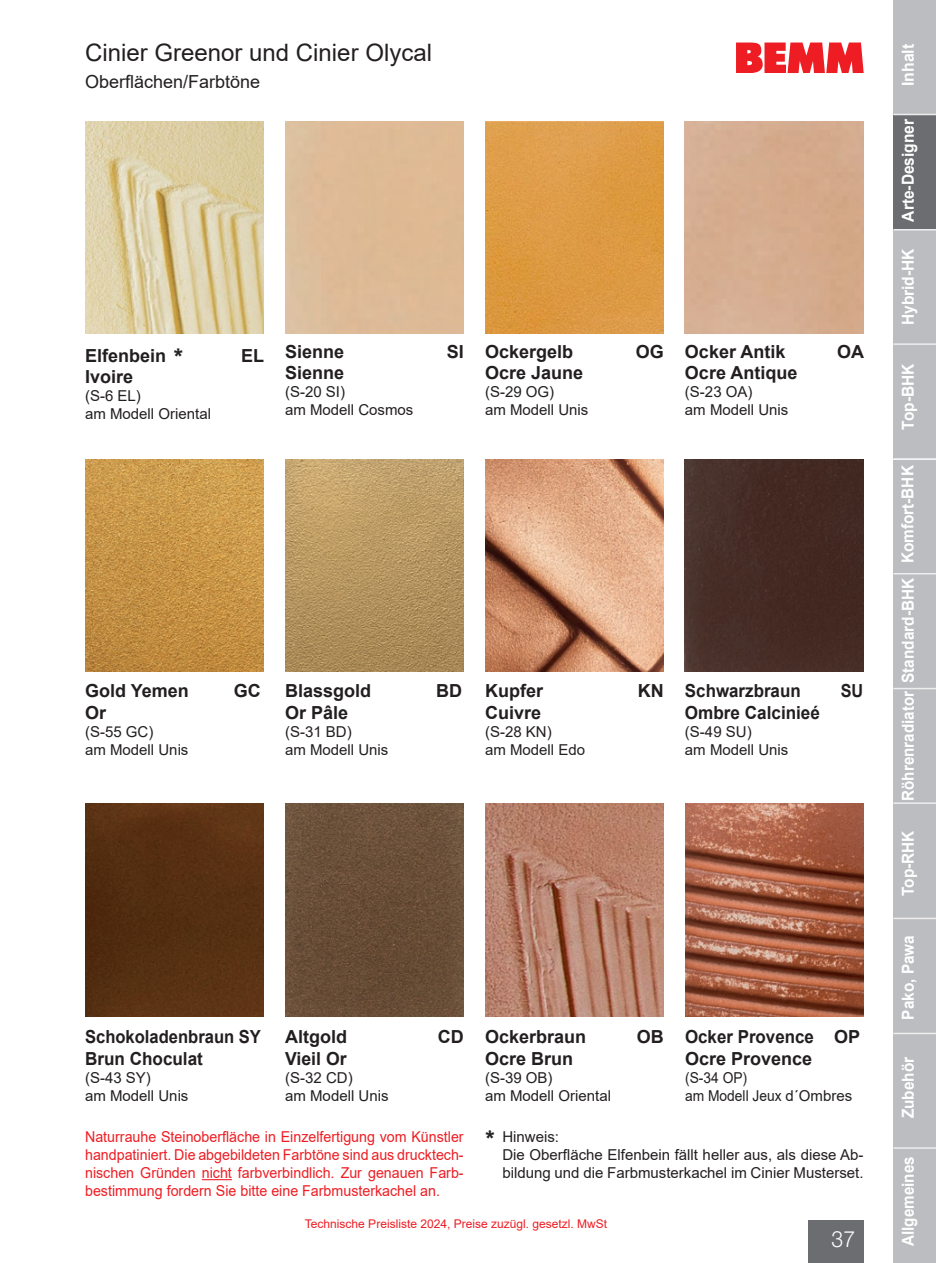
<style>
.page{position:relative;width:936px;height:1263px;background:#fff}
.page>*{position:absolute;margin:0;border:0;box-sizing:border-box;transform-origin:0 0}
.t1{font:24px "Arial";color:#231f20}
.t2{font:300 22.5px "Helvetica Neue LT Pro";color:#fff;scale:.94 1}
.t3{font:900 22.5px "Arial";color:#231f20}
.t4{font:700 18px "Arial";color:#231f20}
.t5{font:700 18px/21.6px "Arial";color:#231f20;scale:.94 1}
.t6{font:700 18px/21.6px "Arial";color:#231f20;scale:.92 1}
.t7{font:18px "Arial";color:#231f20}
.t8{font:700 18px "Arial";color:#231f20;scale:.95 1}
.t9{font:700 18px "Arial";color:#231f20;scale:.9 1}
.t10{font:700 16.5px "Arial";color:#fff;scale:.93 1}
.t11{font:700 16.5px "Arial";color:#fff;scale:.94 1}
.t12{font:700 16.5px "Arial";color:#fff;scale:.92 1}
.t13{font:700 16.5px "Arial";color:#fff;scale:.96 1}
.t14{font:15px/18px "Arial";color:#231f20}
.t15{font:15px/18px "Arial";color:#ee1d23;text-align:justify;scale:.95 1}
.t16{font:15px/18px "Arial";color:#231f20;scale:.92 1}
.t17{font:12px "Arial";color:#ee1d23}
.s1{color:#ee1d23}
.s2{font-weight:900;font-size:22.5px}
</style>
<div class="page">
<svg style="left:736px;top:43px;width:127px;height:30px;background:#f04348"></svg>
<div style="left:808px;top:1220px;width:55px;height:43px;background:#6c6d70"></div>
<div style="left:893px;top:230px;width:42px;height:114px;background:#bcbdc0"></div>
<div style="left:893px;top:344px;width:42px;height:115px;background:#bcbdc0"></div>
<div style="left:893px;top:115px;width:42px;height:115px;background:#6c6d70"></div>
<div style="left:893px;top:460px;width:42px;height:114px;background:#bcbdc0"></div>
<div style="left:893px;top:0;width:42px;height:115px;background:#bcbdc0"></div>
<div style="left:893px;top:574px;width:42px;height:114px;background:#bcbdc0"></div>
<div style="left:893px;top:689px;width:42px;height:115px;background:#bcbdc0"></div>
<div style="left:893px;top:804px;width:42px;height:114px;background:#bcbdc0"></div>
<div style="left:893px;top:919px;width:42px;height:115px;background:#bcbdc0"></div>
<div style="left:893px;top:1033px;width:42px;height:115px;background:#bcbdc0"></div>
<div style="left:893px;top:1148px;width:42px;height:115px;background:#bcbdc0"></div>
<hr style="left:893px;top:573px;width:42px;height:1px;background:#eeeeef">
<hr style="left:893px;top:688px;width:42px;height:1px;background:#eeeeef">
<hr style="left:893px;top:802px;width:42px;height:2px;background:#eeeeef">
<hr style="left:893px;top:918px;width:42px;height:1px;background:#eeeeef">
<hr style="left:893px;top:1033px;width:42px;height:1px;background:#eeeeef">
<hr style="left:893px;top:1147px;width:42px;height:2px;background:#eeeeef">
<hr style="left:893px;top:458px;width:42px;height:2px;background:#eeeeef">
<hr style="left:893px;top:229px;width:42px;height:1px;background:#eeeeef">
<hr style="left:893px;top:114px;width:42px;height:1px;background:#eeeeef">
<hr style="left:893px;top:343px;width:42px;height:2px;background:#eeeeef">
<img style="left:485px;top:804px;width:178px;height:212px">
<img style="left:85px;top:459px;width:179px;height:213px">
<img style="left:285px;top:459px;width:178px;height:213px">
<img style="left:285px;top:804px;width:178px;height:212px">
<img style="left:685px;top:804px;width:178px;height:212px">
<img style="left:485px;top:459px;width:178px;height:213px">
<img style="left:85px;top:804px;width:179px;height:212px">
<img style="left:685px;top:459px;width:178px;height:213px">
<img style="left:485px;top:121px;width:178px;height:213px">
<img style="left:85px;top:121px;width:179px;height:213px">
<hr style="left:202px;top:1179px;width:30px;height:1px;background:#ee1d23">
<h1 class="t1" style="left:85px;top:36px;width:348px">Cinier Greenor und Cinier Olycal</h1>
<p class="t7" style="left:85px;top:69px;width:177px">Oberflächen/Farbtöne</p>
<h2 class="t3" style="left:172px;top:340px;width:14px">*</h2>
<p class="t4" style="left:85px;top:343px;width:83px">Elfenbein</p>
<p class="t4" style="left:241px;top:343px;width:25px">EL</p>
<p class="t4" style="left:85px;top:364px;width:50px">Ivoire</p>
<p class="t14" style="left:85px;top:387px;width:127px">(S-6 EL)<br>am Modell Oriental</p>
<p class="t4" style="left:285px;top:339px;width:61px">Sienne</p>
<p class="t4" style="left:446px;top:339px;width:19px">SI</p>
<p class="t4" style="left:285px;top:360px;width:61px">Sienne</p>
<p class="t14" style="left:285px;top:383px;width:130px">(S-20 SI)<br>am Modell Cosmos</p>
<p class="t4" style="left:485px;top:339px;width:90px">Ockergelb</p>
<p class="t4" style="left:635px;top:339px;width:30px">OG</p>
<p class="t4" style="left:485px;top:360px;width:100px">Ocre Jaune</p>
<p class="t14" style="left:485px;top:383px;width:105px">(S-29 OG)<br>am Modell Unis</p>
<p class="t4" style="left:685px;top:339px;width:102px">Ocker Antik</p>
<p class="t4" style="left:837px;top:339px;width:28px">OA</p>
<p class="t4" style="left:685px;top:360px;width:114px">Ocre Antique</p>
<p class="t14" style="left:685px;top:383px;width:105px">(S-23 OA)<br>am Modell Unis</p>
<p class="t4" style="left:85px;top:678px;width:105px">Gold Yemen</p>
<p class="t4" style="left:234px;top:678px;width:28px">GC</p>
<p class="t4" style="left:85px;top:700px;width:23px">Or</p>
<p class="t14" style="left:85px;top:722px;width:105px">(S-55 GC)<br>am Modell Unis</p>
<p class="t4" style="left:285px;top:678px;width:88px">Blassgold</p>
<p class="t4" style="left:436px;top:678px;width:27px">BD</p>
<p class="t4" style="left:285px;top:700px;width:65px">Or Pâle</p>
<p class="t14" style="left:285px;top:722px;width:105px">(S-31 BD)<br>am Modell Unis</p>
<p class="t4" style="left:485px;top:678px;width:59px">Kupfer</p>
<p class="t4" style="left:637px;top:678px;width:27px">KN</p>
<p class="t4" style="left:485px;top:700px;width:58px">Cuivre</p>
<p class="t14" style="left:485px;top:722px;width:102px">(S-28 KN)<br>am Modell Edo</p>
<p class="t5" style="left:685px;top:680px;width:125px">Schwarzbraun</p>
<p class="t9" style="left:840px;top:678px;width:27px">SU</p>
<p class="t8" style="left:685px;top:700px;width:144px">Ombre Calcinieé</p>
<p class="t14" style="left:685px;top:722px;width:105px">(S-49 SU)<br>am Modell Unis</p>
<p class="t6" style="left:85px;top:1026px;width:193px">Schokoladenbraun SY<br>Brun Choculat</p>
<p class="t14" style="left:85px;top:1068px;width:105px">(S-43 SY)<br>am Modell Unis</p>
<p class="t4" style="left:285px;top:1024px;width:63px">Altgold</p>
<p class="t4" style="left:438px;top:1024px;width:27px">CD</p>
<p class="t4" style="left:285px;top:1046px;width:63px">Vieil Or</p>
<p class="t14" style="left:285px;top:1068px;width:105px">(S-32 CD)<br>am Modell Unis</p>
<p class="t4" style="left:485px;top:1024px;width:103px">Ockerbraun</p>
<p class="t4" style="left:636px;top:1024px;width:28px">OB</p>
<p class="t4" style="left:485px;top:1046px;width:90px">Ocre Brun</p>
<p class="t14" style="left:485px;top:1068px;width:127px">(S-39 OB)<br>am Modell Oriental</p>
<p class="t5" style="left:685px;top:1026px;width:188px">Ocker Provence OP<br>Ocre Provence</p>
<p class="t16" style="left:685px;top:1068px;width:183px">(S-34 OP)<br>am Modell Jeux d´Ombres</p>
<p class="t14" style="left:502px;top:1128px;width:362px;text-indent:-417px"><span class="s1">Naturrauhe Steinoberfläche in Einzelfertigung vom Künstler</span> <span class="s2">*</span> Hinweis:<br>Die Oberfläche Elfenbein fällt heller aus, als diese Ab&shy;bildung und die Farbmusterkachel im Cinier Musterset.</p>
<p class="t15" style="left:85px;top:1146px;width:400px">handpatiniert. Die abgebildeten Farbtöne sind aus drucktech&shy;nischen Gründen nicht farbverbindlich. Zur genauen Farb&shy;bestimmung fordern Sie bitte eine Farbmusterkachel an.</p>
<p class="t17" style="left:305px;top:1216px;width:304px">Technische Preisliste 2024, Preise zuzügl. gesetzl. MwSt</p>
<h2 class="t2" style="left:831px;top:1225px;width:27px">37</h2>
<p class="t13" style="left:896px;top:86px;width:46px;rotate:-90deg">Inhalt</p>
<p class="t11" style="left:896px;top:222px;width:111px;rotate:-90deg">Arte-Designer</p>
<p class="t11" style="left:896px;top:325px;width:83px;rotate:-90deg">Hybrid-HK</p>
<p class="t11" style="left:896px;top:430px;width:72px;rotate:-90deg">Top-BHK</p>
<p class="t10" style="left:896px;top:563px;width:107px;rotate:-90deg">Komfort-BHK</p>
<p class="t10" style="left:896px;top:683px;width:114px;rotate:-90deg">Standard-BHK</p>
<p class="t12" style="left:896px;top:801px;width:121px;rotate:-90deg">Röhrenradiator</p>
<p class="t10" style="left:896px;top:896px;width:72px;rotate:-90deg">Top-RHK</p>
<p class="t10" style="left:896px;top:1019px;width:92px;rotate:-90deg">Pako, Pawa</p>
<p class="t10" style="left:896px;top:1118px;width:68px;rotate:-90deg">Zubehör</p>
<p class="t12" style="left:896px;top:1246px;width:99px;rotate:-90deg">Allgemeines</p>
</div>
